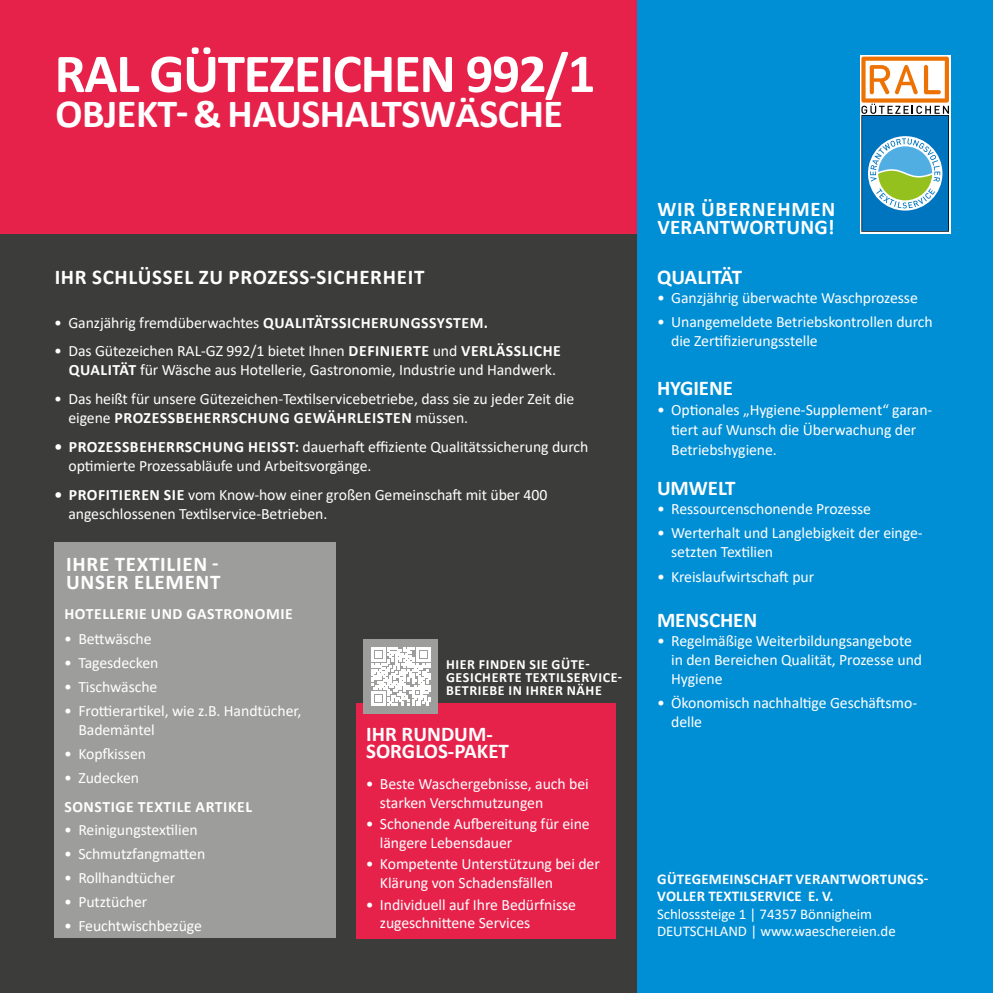
<style>
.page{position:relative;width:993px;height:993px;background:#fff}
.page>*{position:absolute;margin:0;border:0;box-sizing:border-box;transform-origin:0 0}
.t1{font:700 55.12px "Calibri";letter-spacing:-.025em;color:#fff}
.t2{font:700 40.07px "Calibri";letter-spacing:-.01em;color:#fff}
.t3{font:700 21px/17.5px "Calibri";letter-spacing:.02em;color:#fff}
.t4{font:700 21px/17.5px "Calibri";color:#fff}
.t5{font:700 21px "Calibri";letter-spacing:-.005em;color:#fff}
.t6{font:15.75px/18.9px "Calibri";letter-spacing:-.005em;color:#fff}
.t7{font:700 15.75px "Calibri";letter-spacing:.035em;color:#fff}
.t8{font:14.88px/17.5px "Calibri";letter-spacing:-.005em;color:#fff}
.t9{font:700 14.88px/17.5px "Calibri";letter-spacing:.015em;color:#fff}
.t10{font:700 14px/13.1px "Calibri";letter-spacing:.04em;color:#fff}
.s1{font-size:36.05px}
.s2{font-weight:700}
</style>
<div class="page">
<div style="left:0;top:233px;width:648px;height:759px;background:#3c3c3b"></div>
<div style="left:0;top:0;width:992px;height:233px;background:#e6224b"></div>
<div style="left:637px;top:0;width:355px;height:992px;background:#008ed5"></div>
<div style="left:356px;top:702px;width:259px;height:236px;background:#e6224b"></div>
<div style="left:363px;top:639px;width:75px;height:74px;background:#9d9d9c"></div>
<svg style="left:371px;top:647px;width:59px;height:58px"></svg>
<div style="left:54px;top:542px;width:282px;height:396px;background:#9d9d9c"></div>
<svg style="left:860px;top:55px;width:90px;height:178px"></svg>
<h1 class="t1" style="left:55px;top:35px;width:542px">RAL GÜTEZEICHEN 992/1</h1>
<h2 class="t2" style="left:55px;top:85px;width:509px">OBJEKT- &amp; HAUSHALTSW<span class="s1">Ä</span>SCHE</h2>
<h3 class="t3" style="left:55px;top:268px;width:371px">IHR SCHLÜSSEL ZU PROZESS-SICHERHEIT</h3>
<p class="t6" style="left:54px;top:312px;width:435px">• Ganzjährig fremdüberwachtes <span class="s2">QUALITÄTSSICHERUNGSSYSTEM.</span></p>
<p class="t6" style="left:69px;top:341px;width:493px;text-indent:-14px">• Das Gütezeichen RAL-GZ 992/1 bietet Ihnen <span class="s2">DEFINIERTE</span> und <span class="s2">VERLÄSSLICHE<br>QUALITÄT</span> für Wäsche aus Hotellerie, Gastronomie, Industrie und Handwerk.</p>
<p class="t6" style="left:68px;top:389px;width:507px;text-indent:-14px">• Das heißt für unsere Gütezeichen-Textilservicebetriebe, dass sie zu jeder Zeit die eigene <span class="s2">PROZESSBEHERRSCHUNG GEWÄHRLEISTEN</span> müssen.</p>
<p class="t6" style="left:68px;top:437px;width:521px;text-indent:-14px"><span class="s2">• PROZESSBEHERRSCHUNG HEISST:</span> dauerhaft effiziente Qualitätssicherung durch optimierte Prozessabläufe und Arbeitsvorgänge.</p>
<p class="t6" style="left:68px;top:484px;width:480px;text-indent:-14px"><span class="s2">• PROFITIEREN SIE</span> vom Know-how einer großen Gemeinschaft mit über 400 angeschlossenen Textilservice-Betrieben.</p>
<h3 class="t3" style="left:66px;top:555px;width:156px">IHRE TEXTILIEN -<br>UNSER ELEMENT</h3>
<p class="t7" style="left:64px;top:602px;width:230px">HOTELLERIE UND GASTRONOMIE</p>
<p class="t6" style="left:64px;top:629px;width:89px">• Bettwäsche</p>
<p class="t6" style="left:64px;top:653px;width:96px">• Tagesdecken</p>
<p class="t6" style="left:64px;top:676px;width:95px">• Tischwäsche</p>
<p class="t6" style="left:78px;top:700px;width:224px;text-indent:-14px">• Frottierartikel, wie z.B. Handtücher,<br>Bademäntel</p>
<p class="t6" style="left:64px;top:743px;width:83px">• Kopfkissen</p>
<p class="t6" style="left:64px;top:767px;width:76px">• Zudecken</p>
<p class="t7" style="left:64px;top:794px;width:189px">SONSTIGE TEXTILE ARTIKEL</p>
<p class="t6" style="left:64px;top:820px;width:135px">• Reinigungstextilien</p>
<p class="t6" style="left:64px;top:843px;width:143px">• Schmutzfangmatten</p>
<p class="t6" style="left:64px;top:867px;width:113px">• Rollhandtücher</p>
<p class="t6" style="left:64px;top:891px;width:85px">• Putztücher</p>
<p class="t6" style="left:64px;top:915px;width:139px">• Feuchtwischbezüge</p>
<p class="t10" style="left:446px;top:657px;width:177px">HIER FINDEN SIE GÜTE-<br>GESICHERTE TEXTILSERVICE-<br>BETRIEBE IN IHRER NÄHE</p>
<h3 class="t4" style="left:366px;top:724px;width:144px">IHR RUNDUM-<br>SORGLOS-PAKET</h3>
<p class="t6" style="left:380px;top:773px;width:210px;text-indent:-14px">• Beste Waschergebnisse, auch bei starken Verschmutzungen</p>
<p class="t6" style="left:380px;top:813px;width:211px;text-indent:-14px">• Schonende Aufbereitung für eine längere Lebensdauer</p>
<p class="t6" style="left:380px;top:853px;width:221px;text-indent:-14px">• Kompetente Unterstützung bei der<br>Klärung von Schadensfällen</p>
<p class="t6" style="left:380px;top:894px;width:197px;text-indent:-14px">• Individuell auf Ihre Bedürfnisse zugeschnittene Services</p>
<h3 class="t3" style="left:657px;top:200px;width:179px">WIR ÜBERNEHMEN<br>VERANTWORTUNG!</h3>
<h3 class="t4" style="left:656px;top:268px;width:86px">QUALITÄT</h3>
<p class="t6" style="left:656px;top:287px;width:262px">• Ganzjährig überwachte Waschprozesse</p>
<p class="t6" style="left:671px;top:311px;width:263px;text-indent:-14px">• Unangemeldete Betriebskontrollen durch die Zertifizierungsstelle</p>
<h3 class="t5" style="left:656px;top:372px;width:78px">HYGIENE</h3>
<p class="t6" style="left:671px;top:399px;width:262px;line-height:20.1px;text-indent:-14px">• Optionales „Hygiene-Supplement“ garan&shy;tiert auf Wunsch die Überwachung der<br>Betriebshygiene.</p>
<h3 class="t3" style="left:656px;top:479px;width:80px">UMWELT</h3>
<p class="t6" style="left:656px;top:499px;width:215px">• Ressourcenschonende Prozesse</p>
<p class="t6" style="left:671px;top:523px;width:253px;text-indent:-14px">• Werterhalt und Langlebigkeit der einge&shy;setzten Textilien</p>
<p class="t6" style="left:656px;top:567px;width:159px">• Kreislaufwirtschaft pur</p>
<h3 class="t5" style="left:656px;top:605px;width:102px">MENSCHEN</h3>
<p class="t6" style="left:671px;top:631px;width:252px;text-indent:-14px">• Regelmäßige Weiterbildungsangebote in den Bereichen Qualität, Prozesse und<br>Hygiene</p>
<p class="t6" style="left:671px;top:692px;width:247px;text-indent:-14px">• Ökonomisch nachhaltige Geschäftsmo&shy;delle</p>
<p class="t9" style="left:657px;top:869px;width:272px">GÜTEGEMEINSCHAFT VERANTWORTUNGS-<br>VOLLER TEXTILSERVICE E. V.</p>
<p class="t8" style="left:656px;top:904px;width:240px">Schlosssteige 1 | 74357 Bönnigheim<br>DEUTSCHLAND | www.waeschereien.de</p>
</div>
